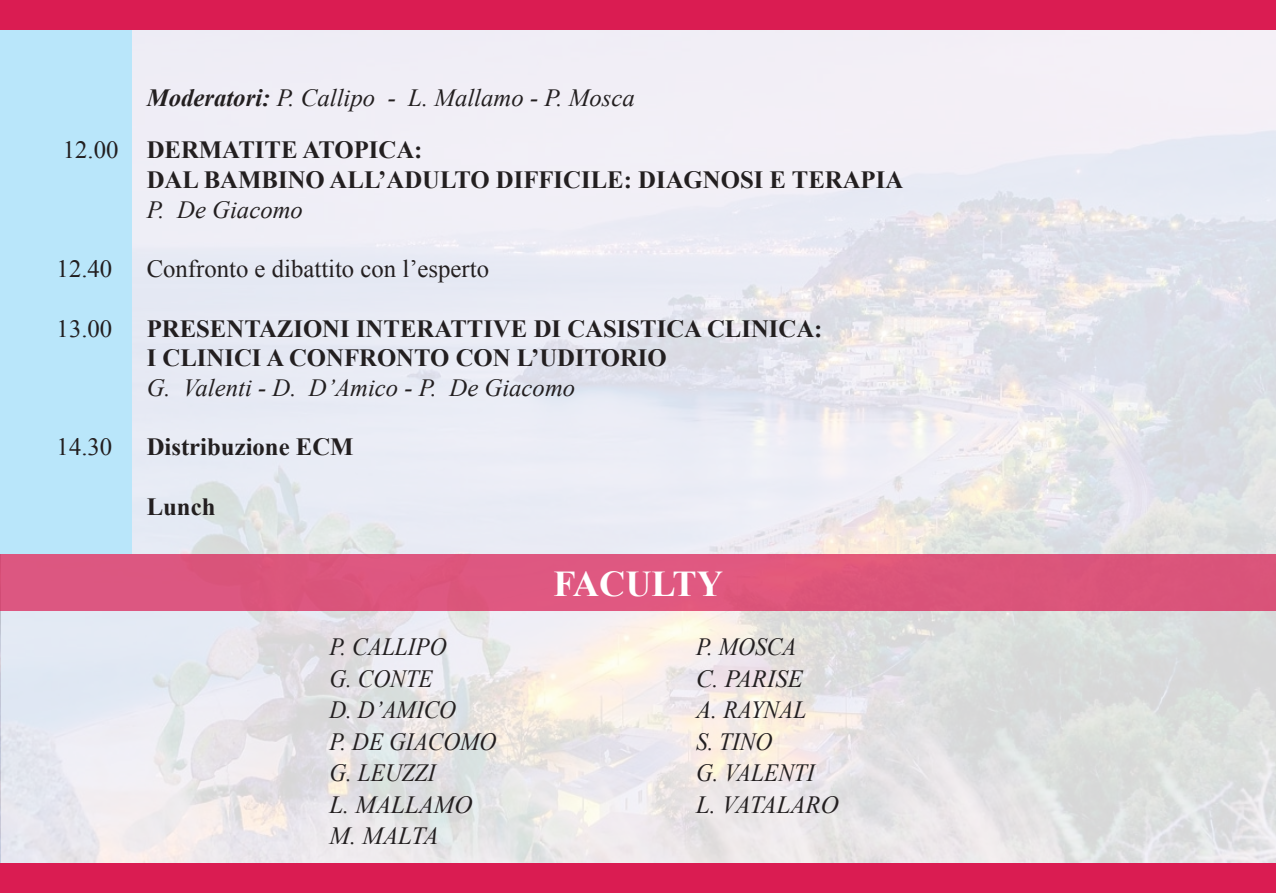
<style>
.page{position:relative;width:1276px;height:893px;background:#fff}
.page>*{position:absolute;margin:0;border:0;box-sizing:border-box;transform-origin:0 0}
.t1{font:700 36.45px "Times New Roman";color:#fff}
.t2{font:700 24.75px/29.7px "Times New Roman";color:#231f20}
.t3{font:italic 24.75px/31.5px "Times New Roman";color:#231f20;scale:.94 1}
.t4{font:italic 24.75px/52.2px "Times New Roman";color:#231f20}
.t5{font:24.75px "Times New Roman";color:#231f20}
.s1{font-weight:700}
.s2{font-style:normal}
.s3{font-weight:700;font-style:normal}
</style>
<div class="page">
<img style="left:0;top:29px;width:1276px;height:835px">
<div style="left:0;top:0;width:131px;height:554px;background:#b9e6fa"></div>
<div style="left:0;top:0;width:1276px;height:29px;background:#da1c52"></div>
<div style="left:0;top:864px;width:1276px;height:29px;background:#da1c52"></div>
<div style="left:0;top:554px;width:1276px;height:56px;background:#dc577c"></div>
<p class="t4" style="left:63px;top:71px;width:573px;text-indent:84px"><span class="s1">Moderatori:</span> P. Callipo - L. Mallamo - P. Mosca<br><span class="s2">12.00</span> <span class="s3">DERMATITE ATOPICA:</span></p>
<p class="t2" style="left:147px;top:164px;width:758px">DAL BAMBINO ALL’ADULTO DIFFICILE: DIAGNOSI E TERAPIA</p>
<p class="t4" style="left:147px;top:183px;width:158px">P. De Giacomo</p>
<p class="t5" style="left:57px;top:252px;width:57px">12.40</p>
<p class="t5" style="left:147px;top:252px;width:344px">Confronto e dibattito con l’esperto</p>
<p class="t5" style="left:57px;top:312px;width:57px">13.00</p>
<p class="t2" style="left:147px;top:313px;width:677px">PRESENTAZIONI INTERATTIVE DI CASISTICA CLINICA:<br>I CLINICI A CONFRONTO CON L’UDITORIO</p>
<p class="t4" style="left:147px;top:361px;width:430px">G. Valenti - D. D’Amico - P. De Giacomo</p>
<p class="t5" style="left:57px;top:430px;width:57px">14.30</p>
<p class="t2" style="left:147px;top:432px;width:208px">Distribuzione ECM</p>
<p class="t2" style="left:147px;top:491px;width:70px">Lunch</p>
<p class="t3" style="left:329px;top:631px;width:179px">P. CALLIPO<br>G. CONTE<br>D. D’AMICO<br>P. DE GIACOMO<br>G. LEUZZI<br>L. MALLAMO<br>M. MALTA</p>
<h1 class="t1" style="left:553px;top:559px;width:171px">FACULTY</h1>
<p class="t3" style="left:696px;top:631px;width:153px">P. MOSCA<br>C. PARISE<br>A. RAYNAL<br>S. TINO<br>G. VALENTI<br>L. VATALARO</p>
</div>
